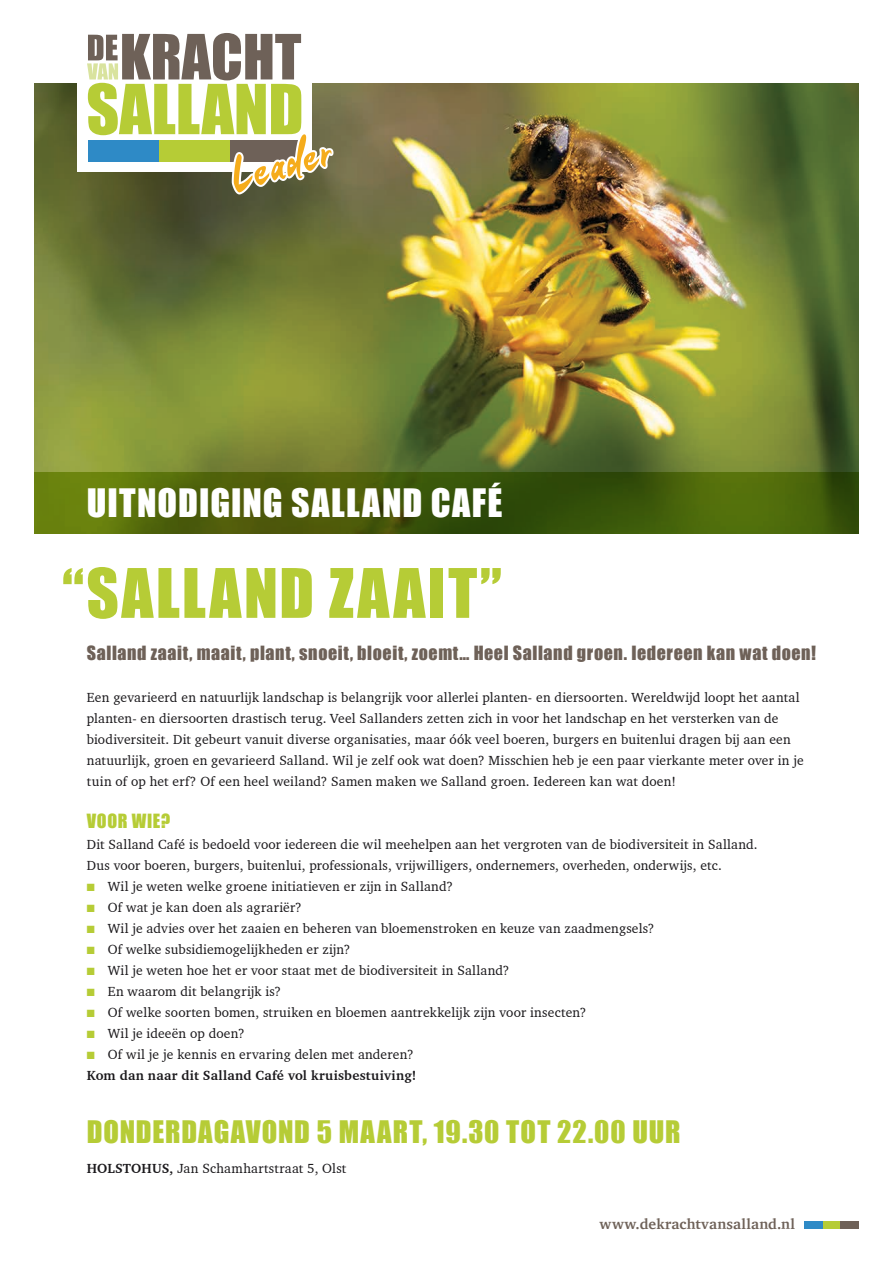
<style>
.page{position:relative;width:893px;height:1263px;background:#fff}
.page>*{position:absolute;margin:0;border:0;box-sizing:border-box;transform-origin:0 0}
.TK{font:63px "Impact";letter-spacing:.04em;color:#b6cc36}
.TK-2{font:36px "Impact";letter-spacing:.035em;color:#fff}
.TK-3{font:28.5px "Impact";letter-spacing:.03em;color:#b6cc36}
.TK-4{font:18px "Impact";letter-spacing:.035em;color:#6e6158}
.TK-5{font:18px "Impact";letter-spacing:.03em;color:#b6cc36}
.t1{font:700 14.7px "Charter";letter-spacing:.02em;color:#6e6158}
.PT{font:13.5px/21px "Charter BT Pro";letter-spacing:.015em;color:#1a181b}
.PT-2{font:700 13.5px "Charter BT Pro";letter-spacing:.02em;color:#1a181b}
.s1{color:#b6cc36}
.s2{font-weight:700}
</style>
<div class="page">
<img style="left:34px;top:84px;width:825px;height:388px">
<div style="left:77px;top:61px;width:234px;height:111px;background:#fff"></div>
<svg style="left:34px;top:472px;width:825px;height:62px;background:#485f0a"></svg>
<div style="left:823px;top:1221px;width:18px;height:7px;background:#b6cc36"></div>
<div style="left:841px;top:1221px;width:18px;height:7px;background:#6e6158"></div>
<div style="left:805px;top:1221px;width:18px;height:7px;background:#2e8ac6"></div>
<svg style="left:87px;top:33px;width:246px;height:161px"></svg>
<p class="TK-2" style="left:87px;top:475px;width:417px">UITNODIGING SALLAND CAFÉ</p>
<p class="TK" style="left:62px;top:544px;width:441px">“SALLAND ZAAIT”</p>
<p class="TK-4" style="left:87px;top:639px;width:731px">Salland zaait, maait, plant, snoeit, bloeit, zoemt… Heel Salland groen. Iedereen kan wat doen!</p>
<p class="PT" style="left:87px;top:687px;width:718px">Een gevarieerd en natuurlijk landschap is belangrijk voor allerlei planten- en diersoorten. Wereldwijd loopt het aantal planten- en diersoorten drastisch terug. Veel Sallanders zetten zich in voor het landschap en het versterken van de biodiversiteit. Dit gebeurt vanuit diverse organisaties, maar óók veel boeren, burgers en buitenlui dragen bij aan een natuurlijk, groen en gevarieerd Salland. Wil je zelf ook wat doen? Misschien heb je een paar vierkante meter over in je tuin of op het erf? Of een heel weiland? Samen maken we Salland groen. Iedereen kan wat doen!</p>
<p class="TK-5" style="left:87px;top:807px;width:85px">VOOR WIE?</p>
<p class="PT" style="left:87px;top:834px;width:672px">Dit Salland Café is bedoeld voor iedereen die wil meehelpen aan het vergroten van de biodiversiteit in Salland.</p>
<p class="PT" style="left:87px;top:855px;width:636px">Dus voor boeren, burgers, buitenlui, professionals, vrijwilligers, ondernemers, overheden, onderwijs, etc.</p>
<p class="PT" style="left:87px;top:876px;width:368px"><span class="s1">■</span> Wil je weten welke groene initiatieven er zijn in Salland?</p>
<p class="PT" style="left:87px;top:897px;width:216px"><span class="s1">■</span> Of wat je kan doen als agrariër?</p>
<p class="PT" style="left:87px;top:918px;width:569px"><span class="s1">■</span> Wil je advies over het zaaien en beheren van bloemenstroken en keuze van zaadmengsels?</p>
<p class="PT" style="left:87px;top:939px;width:265px"><span class="s1">■</span> Of welke subsidiemogelijkheden er zijn?</p>
<p class="PT" style="left:87px;top:960px;width:424px"><span class="s1">■</span> Wil je weten hoe het er voor staat met de biodiversiteit in Salland?</p>
<p class="PT" style="left:87px;top:981px;width:196px"><span class="s1">■</span> En waarom dit belangrijk is?</p>
<p class="PT" style="left:87px;top:1002px;width:501px"><span class="s1">■</span> Of welke soorten bomen, struiken en bloemen aantrekkelijk zijn voor insecten?</p>
<p class="PT" style="left:87px;top:1023px;width:159px"><span class="s1">■</span> Wil je ideeën op doen?</p>
<p class="PT" style="left:87px;top:1044px;width:328px"><span class="s1">■</span> Of wil je je kennis en ervaring delen met anderen?</p>
<p class="PT-2" style="left:87px;top:1066px;width:331px">Kom dan naar dit Salland Café vol kruisbestuiving!</p>
<p class="TK-3" style="left:87px;top:1109px;width:595px">DONDERDAGAVOND 5 MAART, 19.30 TOT 22.00 UUR</p>
<p class="PT" style="left:87px;top:1158px;width:261px"><span class="s2">HOLSTOHUS,</span> Jan Schamhartstraat 5, Olst</p>
<p class="t1" style="left:600px;top:1211px;width:197px">www.dekrachtvansalland.nl</p>
</div>
